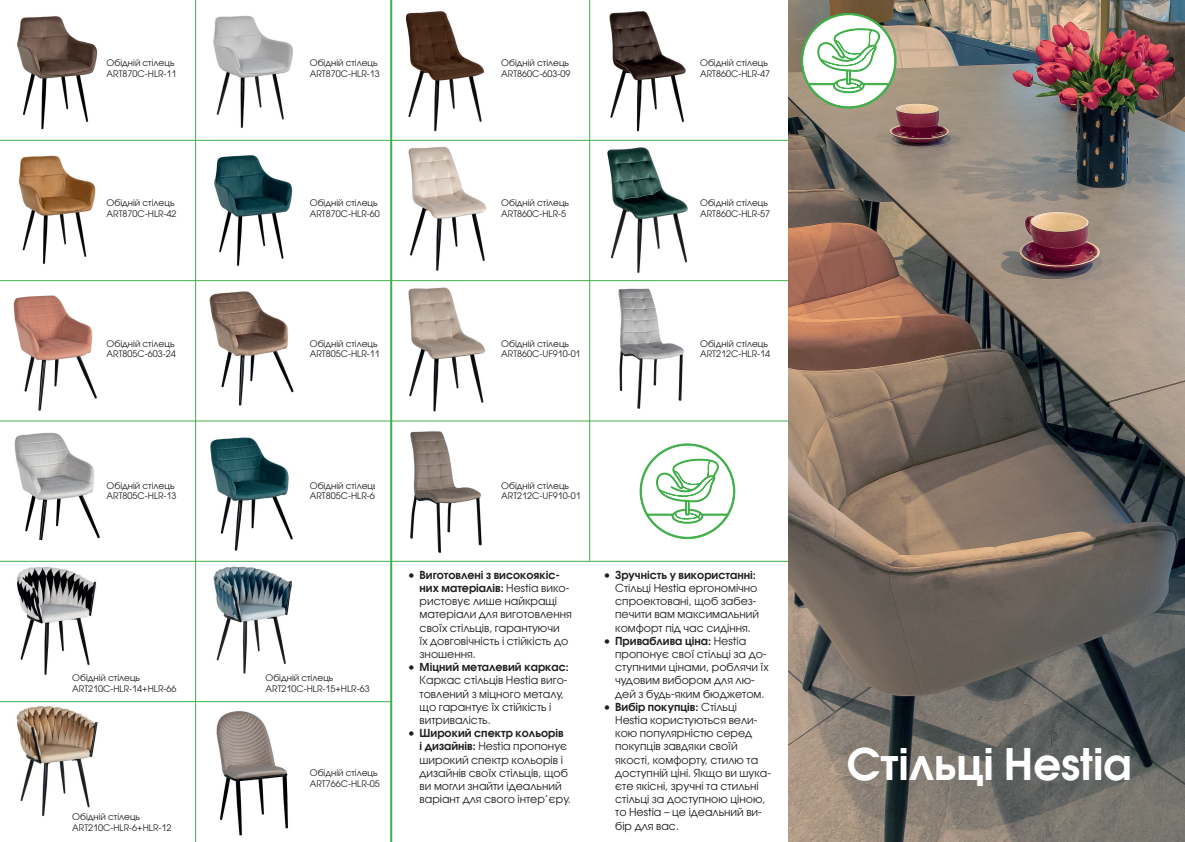
<style>
.page{position:relative;width:1185px;height:842px;background:#fff}
.page>*{position:absolute;margin:0;border:0;box-sizing:border-box;transform-origin:0 0}
.t1{font:700 43.3px "Avant Garde Gothic C";color:#fff}
.t2{font:11px/13.2px "Avant Garde Gothic C";color:#231f20}
.t3{font:700 11px "Avant Garde Gothic C";color:#231f20}
.t4{font:9px/10.8px "Avant Garde Gothic C";color:#231f20}
.s1{font-weight:700}
</style>
<div class="page">
<img style="left:788px;top:0;width:397px;height:842px">
<svg style="left:640px;top:443px;width:95px;height:96px"></svg>
<img style="left:369px;top:138px;width:151px;height:144px">
<img style="left:590px;top:0;width:96px;height:134px">
<img style="left:574px;top:134px;width:147px;height:146px">
<img style="left:374px;top:274px;width:142px;height:143px">
<img style="left:392px;top:0;width:93px;height:138px">
<img style="left:196px;top:2px;width:97px;height:132px">
<img style="left:196px;top:141px;width:97px;height:132px">
<img style="left:17px;top:16px;width:81px;height:114px">
<img style="left:18px;top:155px;width:78px;height:109px">
<img style="left:0;top:281px;width:130px;height:130px">
<img style="left:14px;top:432px;width:86px;height:108px">
<img style="left:196px;top:425px;width:97px;height:128px">
<img style="left:181px;top:276px;width:140px;height:139px">
<img style="left:0;top:560px;width:128px;height:115px">
<img style="left:0;top:702px;width:123px;height:114px">
<img style="left:188px;top:553px;width:126px;height:126px">
<img style="left:604px;top:276px;width:90px;height:133px">
<img style="left:376px;top:421px;width:138px;height:139px">
<img style="left:182px;top:702px;width:138px;height:139px">
<hr style="left:0;top:701px;width:391px;height:1px;background:#40ae49">
<hr style="left:0;top:561px;width:788px;height:1px;background:#40ae49">
<hr style="left:0;top:420px;width:788px;height:1px;background:#40ae49">
<hr style="left:0;top:280px;width:788px;height:1px;background:#40ae49">
<hr style="left:0;top:140px;width:788px;height:1px;background:#40ae49">
<hr style="left:195px;top:0;width:1px;height:842px;background:#40ae49">
<hr style="left:390px;top:0;width:2px;height:842px;background:#40ae49">
<hr style="left:589px;top:0;width:1px;height:561px;background:#40ae49">
<svg style="left:801px;top:13px;width:95px;height:96px"></svg>
<p class="t4" style="left:107px;top:58px;width:71px">Обідній стілець<br>ART870C-HLR-11</p>
<p class="t4" style="left:310px;top:58px;width:71px">Обідній стілець<br>ART870C-HLR-13</p>
<p class="t4" style="left:501px;top:58px;width:71px">Обідній стілець<br>ART860C-603-09</p>
<p class="t4" style="left:700px;top:58px;width:71px">Обідній стілець<br>ART860C-HLR-47</p>
<p class="t4" style="left:107px;top:198px;width:71px">Обідній стілець<br>ART870C-HLR-42</p>
<p class="t4" style="left:310px;top:198px;width:71px">Обідній стілець<br>ART870C-HLR-60</p>
<p class="t4" style="left:501px;top:198px;width:69px">Обідній стілець<br>ART860C-HLR-5</p>
<p class="t4" style="left:700px;top:198px;width:71px">Обідній стілець<br>ART860C-HLR-57</p>
<p class="t4" style="left:107px;top:338px;width:71px">Обідній стілець<br>ART805C-603-24</p>
<p class="t4" style="left:310px;top:338px;width:71px">Обідній стілець<br>ART805C-HLR-11</p>
<p class="t4" style="left:501px;top:338px;width:81px">Обідній стілець<br>ART860C-UF910-01</p>
<p class="t4" style="left:700px;top:338px;width:71px">Обідній стілець<br>ART212C-HLR-14</p>
<p class="t4" style="left:107px;top:480px;width:71px">Обідній стілець<br>ART805C-HLR-13</p>
<p class="t4" style="left:310px;top:480px;width:71px">Обідній стілець<br>ART805C-HLR-60</p>
<p class="t4" style="left:501px;top:480px;width:81px">Обідній стілець<br>ART212C-UF910-01</p>
<p class="t4" style="left:72px;top:672px;width:106px">Обідній стілець<br>ART210C-HLR-14+HLR-66</p>
<p class="t4" style="left:266px;top:672px;width:106px">Обідній стілець<br>ART210C-HLR-15+HLR-63</p>
<p class="t4" style="left:72px;top:811px;width:101px">Обідній стілець<br>ART210C-HLR-6+HLR-12</p>
<p class="t4" style="left:310px;top:768px;width:71px">Обідній стілець<br>ART766C-HLR-05</p>
<p class="t2" style="left:420px;top:568px;width:154px;text-indent:-11px"><span class="s1">• Виготовлені з високоякіс&shy;них матеріалів:</span> Hestia вико&shy;ристовує лише найкращі матеріали для виготовлення своїх стільців, гарантуючи<br>їх довговічність і стійкість до зношення.</p>
<p class="t3" style="left:408px;top:660px;width:162px">• Міцний металевий каркас:</p>
<p class="t2" style="left:420px;top:674px;width:149px">Каркас стільців Hestia виго&shy;товлений з міцного металу, що гарантує їх стійкість і витривалість.</p>
<p class="t2" style="left:420px;top:726px;width:153px;text-indent:-11px"><span class="s1">• Широкий спектр кольорів<br>і дизайнів:</span> Hestia пропонує широкий спектр кольорів і дизайнів своїх стільців, щоб ви могли знайти ідеальний варіант для свого інтер’єру.</p>
<p class="t3" style="left:604px;top:568px;width:153px">• Зручність у використанні:</p>
<p class="t2" style="left:615px;top:581px;width:145px">Стільці Hestia ергономічно спроектовані, щоб забез&shy;печити вам максимальний комфорт під час сидіння.</p>
<p class="t2" style="left:615px;top:634px;width:155px;text-indent:-11px"><span class="s1">• Приваблива ціна:</span> Hestia пропонує свої стільці за до&shy;ступними цінами, роблячи їх чудовим вибором для лю&shy;дей з будь-яким бюджетом.</p>
<p class="t2" style="left:615px;top:700px;width:157px;text-indent:-11px"><span class="s1">• Вибір покупців:</span> Стільці<br>Hestia користуються вели&shy;кою популярністю серед покупців завдяки своїй якості, комфорту, стилю та доступній ціні. Якщо ви шука&shy;єте якісні, зручні та стильні стільці за доступною ціною, то Hestia – це ідеальний ви&shy;бір для вас.</p>
<h1 class="t1" style="left:847px;top:738px;width:287px">Стільці Hestia</h1>
</div>
